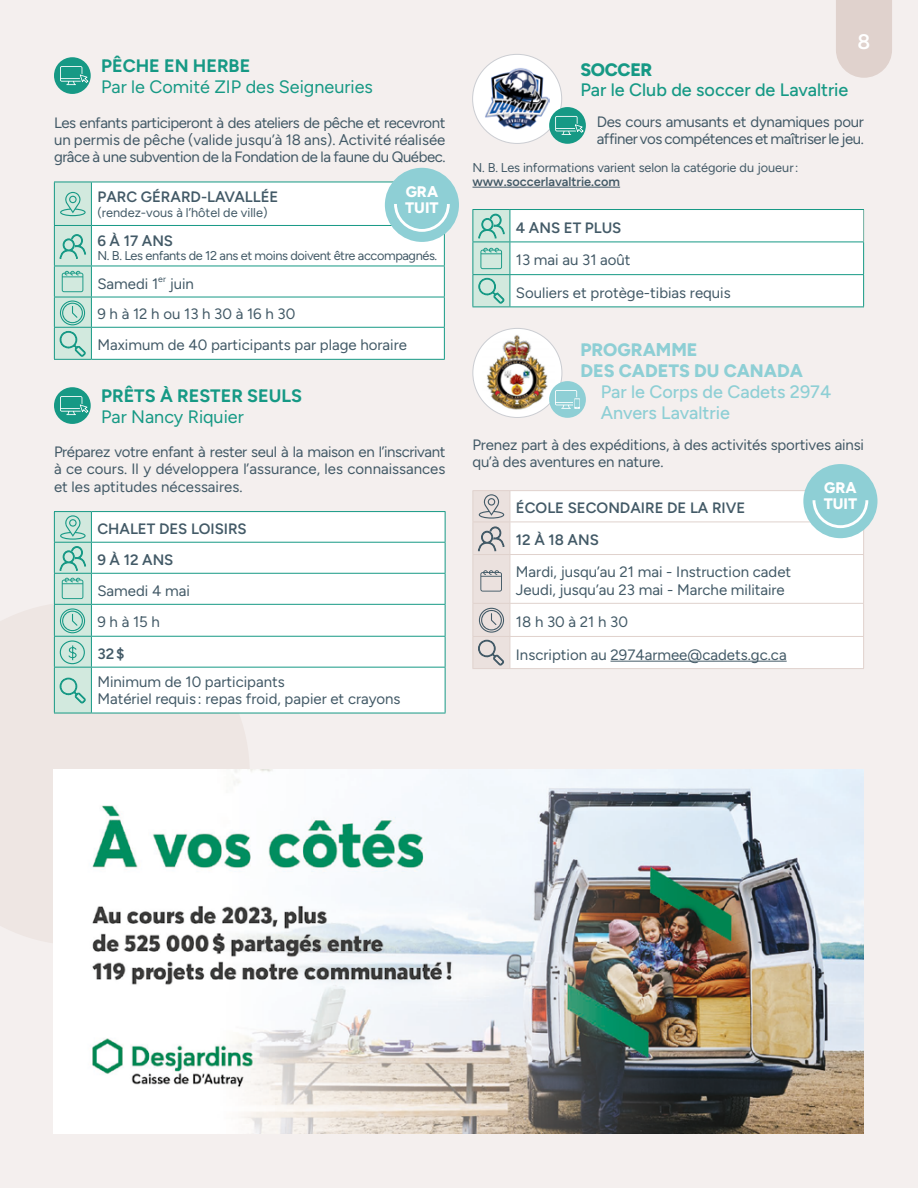
<style>
.page{position:relative;width:918px;height:1188px;background:#f4efee}
.page>*{position:absolute;margin:0;border:0;box-sizing:border-box;transform-origin:0 0}
.t1{font:600 21px "Figtree";color:#fff}
.t2{font:18px "Figtree";color:#169985}
.t3{font:500 18px/21px "Figtree";color:#8ecfd5}
.t4{font:700 18px "Figtree";color:#169985}
.t5{font:500 18px "Figtree";color:#169985}
.t6{font:800 18px/21px "Figtree";color:#8ecfd5}
.t7{font:800 18px "Figtree";letter-spacing:-.02em;color:#169985}
.t8{font:800 15.3px/16.2px "Figtree";color:#fff}
.t9{font:15px/17.2px "Figtree";color:#435a67}
.t10{font:600 15px/30.9px "Figtree";color:#435a67}
.t11{font:15px/17.2px "Figtree";letter-spacing:-.03em;color:#435a67}
.t12{font:12.75px "Figtree";letter-spacing:-.01em;color:#435a67}
.t13{font:12.75px "Figtree";letter-spacing:-.03em;color:#435a67}
.t14{font:600 12.75px "Figtree";color:#435a67}
</style>
<div class="page">
<div style="left:0;top:602px;width:250px;height:343px;background:#eee6e3"></div>
<div style="left:92px;top:183px;width:352px;height:176px;background:#fff"></div>
<hr style="left:54px;top:359px;width:37px;height:1px;background:#169985">
<hr style="left:91px;top:182px;width:1px;height:43px;background:#169985">
<hr style="left:91px;top:226px;width:1px;height:40px;background:#169985">
<hr style="left:91px;top:266px;width:1px;height:31px;background:#169985">
<hr style="left:91px;top:297px;width:1px;height:30px;background:#169985">
<hr style="left:91px;top:328px;width:1px;height:31px;background:#169985">
<hr style="left:91px;top:182px;width:354px;height:1px;background:#169985">
<hr style="left:91px;top:225px;width:354px;height:1px;background:#169985">
<hr style="left:444px;top:226px;width:1px;height:40px;background:#169985">
<hr style="left:444px;top:266px;width:1px;height:31px;background:#169985">
<hr style="left:444px;top:297px;width:1px;height:30px;background:#169985">
<hr style="left:444px;top:328px;width:1px;height:31px;background:#169985">
<hr style="left:91px;top:266px;width:354px;height:1px;background:#169985">
<hr style="left:91px;top:297px;width:354px;height:1px;background:#169985">
<hr style="left:91px;top:327px;width:354px;height:1px;background:#169985">
<hr style="left:91px;top:359px;width:354px;height:1px;background:#169985">
<div style="left:92px;top:512px;width:353px;height:201px;background:#fff"></div>
<hr style="left:54px;top:511px;width:37px;height:1px;background:#169985">
<hr style="left:91px;top:511px;width:355px;height:1px;background:#169985">
<hr style="left:91px;top:512px;width:1px;height:30px;background:#169985">
<hr style="left:445px;top:512px;width:1px;height:30px;background:#169985">
<hr style="left:91px;top:542px;width:355px;height:1px;background:#169985">
<hr style="left:91px;top:543px;width:1px;height:30px;background:#169985">
<hr style="left:445px;top:543px;width:1px;height:30px;background:#169985">
<hr style="left:91px;top:573px;width:355px;height:1px;background:#169985">
<hr style="left:91px;top:574px;width:1px;height:30px;background:#169985">
<hr style="left:445px;top:574px;width:1px;height:30px;background:#169985">
<hr style="left:91px;top:604px;width:355px;height:1px;background:#169985">
<hr style="left:91px;top:605px;width:1px;height:31px;background:#169985">
<hr style="left:445px;top:605px;width:1px;height:31px;background:#169985">
<hr style="left:91px;top:636px;width:355px;height:1px;background:#169985">
<hr style="left:91px;top:637px;width:1px;height:30px;background:#169985">
<hr style="left:445px;top:637px;width:1px;height:30px;background:#169985">
<hr style="left:91px;top:667px;width:355px;height:1px;background:#169985">
<hr style="left:91px;top:668px;width:1px;height:45px;background:#169985">
<hr style="left:445px;top:668px;width:1px;height:45px;background:#169985">
<hr style="left:54px;top:713px;width:37px;height:1px;background:#169985">
<hr style="left:91px;top:713px;width:355px;height:1px;background:#169985">
<img style="left:54px;top:770px;width:810px;height:364px">
<hr style="left:472px;top:187px;width:148px;height:1px;background:#435a67">
<hr style="left:472px;top:209px;width:38px;height:1px;background:#169985">
<hr style="left:472px;top:210px;width:1px;height:32px;background:#169985">
<hr style="left:510px;top:209px;width:354px;height:1px;background:#169985">
<hr style="left:472px;top:242px;width:1px;height:32px;background:#169985">
<hr style="left:472px;top:274px;width:38px;height:1px;background:#169985">
<hr style="left:472px;top:275px;width:1px;height:32px;background:#169985">
<hr style="left:472px;top:307px;width:38px;height:1px;background:#169985">
<hr style="left:510px;top:307px;width:354px;height:1px;background:#169985">
<div style="left:511px;top:492px;width:352px;height:176px;background:#fff"></div>
<hr style="left:472px;top:491px;width:1px;height:31px;background:#e0d2cd">
<hr style="left:472px;top:522px;width:1px;height:32px;background:#e0d2cd">
<hr style="left:472px;top:555px;width:1px;height:48px;background:#e0d2cd">
<hr style="left:472px;top:604px;width:1px;height:32px;background:#e0d2cd">
<hr style="left:472px;top:637px;width:1px;height:31px;background:#e0d2cd">
<hr style="left:472px;top:490px;width:38px;height:1px;background:#e0d2cd">
<hr style="left:472px;top:554px;width:38px;height:1px;background:#e0d2cd">
<hr style="left:472px;top:603px;width:38px;height:1px;background:#e0d2cd">
<hr style="left:472px;top:636px;width:38px;height:1px;background:#e0d2cd">
<hr style="left:472px;top:668px;width:38px;height:1px;background:#e0d2cd">
<hr style="left:510px;top:491px;width:1px;height:31px;background:#e0d2cd">
<hr style="left:510px;top:522px;width:1px;height:32px;background:#e0d2cd">
<hr style="left:510px;top:555px;width:1px;height:48px;background:#e0d2cd">
<hr style="left:510px;top:604px;width:1px;height:32px;background:#e0d2cd">
<hr style="left:510px;top:637px;width:1px;height:31px;background:#e0d2cd">
<hr style="left:510px;top:490px;width:354px;height:1px;background:#e0d2cd">
<hr style="left:863px;top:522px;width:1px;height:32px;background:#e0d2cd">
<hr style="left:863px;top:555px;width:1px;height:48px;background:#e0d2cd">
<hr style="left:863px;top:604px;width:1px;height:32px;background:#e0d2cd">
<hr style="left:863px;top:637px;width:1px;height:31px;background:#e0d2cd">
<hr style="left:510px;top:522px;width:354px;height:1px;background:#e0d2cd">
<hr style="left:510px;top:554px;width:354px;height:1px;background:#e0d2cd">
<hr style="left:510px;top:603px;width:354px;height:1px;background:#e0d2cd">
<hr style="left:510px;top:636px;width:354px;height:1px;background:#e0d2cd">
<hr style="left:510px;top:668px;width:354px;height:1px;background:#e0d2cd">
<hr style="left:611px;top:661px;width:176px;height:1px;background:#435a67">
<div style="left:473px;top:54px;width:89px;height:89px;background:#fff;border-radius:50%"></div>
<img style="left:485px;top:67px;width:65px;height:63px">
<div style="left:54px;top:57px;width:37px;height:37px;background:#169985;border-radius:50%"></div>
<svg style="left:60px;top:66px;width:28px;height:19px"></svg>
<svg style="left:836px;top:0;width:56px;height:78px;background:#e1d4cf"></svg>
<div style="left:54px;top:387px;width:37px;height:37px;background:#169985;border-radius:50%"></div>
<svg style="left:60px;top:396px;width:28px;height:19px"></svg>
<svg style="left:54px;top:512px;width:37px;height:201px;background:#b2dbce"></svg>
<svg style="left:54px;top:182px;width:37px;height:177px;background:#b3dbcf"></svg>
<div style="left:385px;top:168px;width:74px;height:74px;background:#8ecfd5;border-radius:50%"></div>
<svg style="left:394px;top:204px;width:56px;height:28px"></svg>
<div style="left:549px;top:107px;width:37px;height:37px;background:#169985;border-radius:50%"></div>
<svg style="left:555px;top:116px;width:28px;height:19px"></svg>
<svg style="left:473px;top:210px;width:391px;height:97px;background:#f1f8f7"></svg>
<div style="left:473px;top:328px;width:89px;height:89px;background:#fff;border-radius:50%"></div>
<img style="left:479px;top:334px;width:77px;height:78px;border-radius:39px">
<div style="left:549px;top:381px;width:37px;height:37px;background:#8ecfd5;border-radius:50%"></div>
<svg style="left:555px;top:390px;width:25px;height:19px"></svg>
<div style="left:803px;top:464px;width:74px;height:74px;background:#8ecfd5;border-radius:50%"></div>
<svg style="left:813px;top:500px;width:55px;height:28px"></svg>
<svg style="left:473px;top:491px;width:37px;height:177px"></svg>
<p class="t4" style="left:101px;top:56px;width:151px">PÊCHE EN HERBE</p>
<p class="t2" style="left:101px;top:77px;width:273px">Par le Comité ZIP des Seigneuries</p>
<p class="t9" style="left:54px;top:114px;width:393px;text-align:justify">Les enfants participeront à des ateliers de pêche et recevront un permis de pêche (valide jusqu’à 18 ans). Activité réalisée grâce à une subvention de la Fondation de la faune du Québec.</p>
<p class="t10" style="left:97px;top:181px;width:183px">PARC GÉRARD-LAVALLÉE</p>
<p class="t12" style="left:97px;top:205px;width:172px">(rendez-vous à l’hôtel de ville)</p>
<p class="t10" style="left:97px;top:225px;width:77px">6 À 17 ANS</p>
<p class="t13" style="left:97px;top:248px;width:341px">N. B. Les enfants de 12 ans et moins doivent être accompagnés.</p>
<p class="t9" style="left:97px;top:268px;width:311px;line-height:30.9px">Samedi 1<sup>er</sup> juin<br>9 h à 12 h ou 13 h 30 à 16 h 30<br>Maximum de 40 participants par plage horaire</p>
<p class="t4" style="left:101px;top:385px;width:202px">PRÊTS À RESTER SEULS</p>
<p class="t2" style="left:101px;top:406px;width:144px">Par Nancy Riquier</p>
<p class="t9" style="left:54px;top:443px;width:393px;text-align:justify">Préparez votre enfant à rester seul à la maison en l’inscrivant à ce cours. Il y développera l’assurance, les connaissances et les aptitudes nécessaires.</p>
<p class="t10" style="left:97px;top:513px;width:151px">CHALET DES LOISIRS<br>9 À 12 ANS</p>
<p class="t9" style="left:97px;top:575px;width:94px;line-height:31.5px">Samedi 4 mai<br>9 h à 15 h</p>
<p class="t10" style="left:97px;top:638px;width:29px">32$</p>
<p class="t9" style="left:97px;top:673px;width:305px">Minimum de 10 participants<br>Matériel requis : repas froid, papier et crayons</p>
<p class="t8" style="left:405px;top:183px;width:35px">GRA<br>TUIT</p>
<h1 class="t1" style="left:858px;top:30px;width:14px">8</h1>
<p class="t7" style="left:580px;top:60px;width:73px">SOCCER</p>
<p class="t5" style="left:580px;top:79px;width:270px">Par le Club de soccer de Lavaltrie</p>
<p class="t11" style="left:597px;top:113px;width:269px">Des cours amusants et dynamiques pour affiner vos compétences et maîtriser le jeu.</p>
<p class="t12" style="left:472px;top:160px;width:328px">N. B. Les informations varient selon la catégorie du joueur:</p>
<p class="t14" style="left:472px;top:174px;width:149px">www.soccerlavaltrie.com</p>
<p class="t10" style="left:516px;top:212px;width:107px">4 ANS ET PLUS</p>
<p class="t9" style="left:516px;top:244px;width:216px;line-height:32.5px">13 mai au 31 août<br>Souliers et protège-tibias requis</p>
<p class="t6" style="left:580px;top:339px;width:224px">PROGRAMME<br>DES CADETS DU CANADA</p>
<p class="t3" style="left:601px;top:381px;width:232px">Par le Corps de Cadets 2974<br>Anvers Lavaltrie</p>
<p class="t9" style="left:472px;top:436px;width:393px">Prenez part à des expéditions, à des activités sportives ainsi qu’à des aventures en nature.</p>
<p class="t10" style="left:516px;top:492px;width:231px;line-height:32px">ÉCOLE SECONDAIRE DE LA RIVE<br>12 À 18 ANS</p>
<p class="t9" style="left:516px;top:564px;width:277px">Mardi, jusqu’au 21 mai - Instruction cadet<br>Jeudi, jusqu’au 23 mai - Marche militaire</p>
<p class="t9" style="left:516px;top:606px;width:272px;line-height:32.7px">18 h 30 à 21 h 30<br>Inscription au 2974armee@cadets.gc.ca</p>
<p class="t8" style="left:824px;top:480px;width:35px">GRA<br>TUIT</p>
</div>
